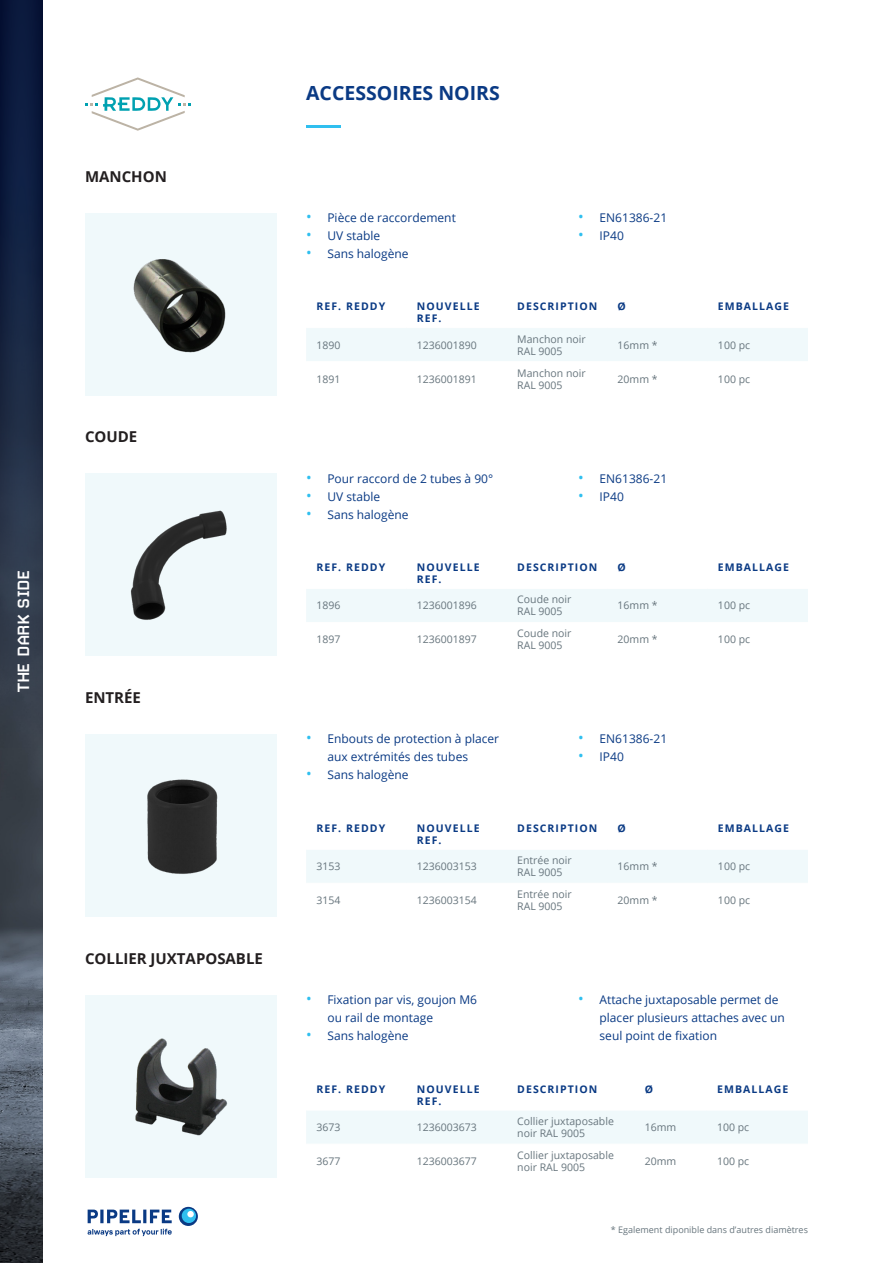
<style>
.page{position:relative;width:893px;height:1263px;background:#fff}
.page>*{position:absolute;margin:0;border:0;box-sizing:border-box;transform-origin:0 0}
.Basisalinea{font:700 19.5px "Open Sans";color:#0a3a84}
.Basisalinea-2{font:700 19.5px "Carbon";letter-spacing:-.05em;color:#fff}
.Basisalinea-3{font:700 15px "Open Sans";color:#231f20}
.t1{font:12px/18px "Open Sans";color:#0a3a84}
.Basisalinea-4{font:10.5px/12px "Open Sans";color:#67757d}
.Basisalinea-5{font:700 10.5px/12px "Open Sans";letter-spacing:.1em;color:#0a3a84}
.Basisalinea-6{font:9px "Open Sans";color:#67757d}
.s1{font-size:15px;color:#30bfef}
</style>
<div class="page">
<div style="left:85px;top:734px;width:191px;height:183px;background:#f0f9fb"></div>
<img style="left:147px;top:779px;width:71px;height:95px">
<div style="left:85px;top:995px;width:191px;height:183px;background:#f0f9fb"></div>
<img style="left:135px;top:1038px;width:93px;height:98px">
<div style="left:306px;top:328px;width:502px;height:33px;background:#f0f9fb"></div>
<div style="left:306px;top:589px;width:502px;height:33px;background:#f0f9fb"></div>
<div style="left:306px;top:850px;width:502px;height:33px;background:#f0f9fb"></div>
<div style="left:306px;top:1111px;width:502px;height:33px;background:#f0f9fb"></div>
<div style="left:85px;top:213px;width:191px;height:182px;background:#f0f9fb"></div>
<img style="left:133px;top:259px;width:93px;height:94px">
<div style="left:85px;top:473px;width:191px;height:183px;background:#f0f9fb"></div>
<img style="left:130px;top:510px;width:97px;height:110px">
<svg style="left:85px;top:77px;width:106px;height:54px"></svg>
<hr style="left:306px;top:125px;width:34px;height:3px;background:#30bfef">
<img style="left:0;top:0;width:43px;height:1263px">
<svg style="left:88px;top:1207px;width:110px;height:29px"></svg>
<div style="left:182px;top:1209px;width:14px;height:14px;background:#30bfef;border-radius:50%"></div>
<div style="left:187px;top:1211px;width:7px;height:6px;background:#fff;border-radius:50%"></div>
<p class="Basisalinea-2" style="left:13px;top:693px;width:125px;rotate:-90deg">THE DARK SIDE</p>
<p class="Basisalinea-3" style="left:85px;top:166px;width:83px">MANCHON</p>
<p class="Basisalinea-3" style="left:85px;top:426px;width:54px">COUDE</p>
<p class="Basisalinea-3" style="left:85px;top:687px;width:57px">ENTRÉE</p>
<p class="Basisalinea-3" style="left:85px;top:948px;width:179px">COLLIER JUXTAPOSABLE</p>
<p class="Basisalinea" style="left:306px;top:79px;width:195px">ACCESSOIRES NOIRS</p>
<p class="t1" style="left:306px;top:208px;width:151px"><span class="s1">•</span> Pièce de raccordement</p>
<p class="t1" style="left:306px;top:226px;width:76px"><span class="s1">•</span> UV stable</p>
<p class="t1" style="left:306px;top:244px;width:104px"><span class="s1">•</span> Sans halogène</p>
<p class="t1" style="left:578px;top:208px;width:90px"><span class="s1">•</span> EN61386-21</p>
<p class="t1" style="left:578px;top:226px;width:47px"><span class="s1">•</span> IP40</p>
<p class="Basisalinea-5" style="left:317px;top:300px;width:70px">REF. REDDY</p>
<p class="Basisalinea-5" style="left:417px;top:300px;width:64px">NOUVELLE<br>REF.</p>
<p class="Basisalinea-5" style="left:517px;top:300px;width:82px">DESCRIPTION</p>
<p class="Basisalinea-5" style="left:618px;top:300px;width:10px">Ø</p>
<p class="Basisalinea-5" style="left:718px;top:300px;width:73px">EMBALLAGE</p>
<p class="Basisalinea-4" style="left:317px;top:339px;width:26px">1890</p>
<p class="Basisalinea-4" style="left:417px;top:339px;width:62px">1236001890</p>
<p class="Basisalinea-4" style="left:517px;top:333px;width:70px">Manchon noir<br>RAL 9005</p>
<p class="Basisalinea-4" style="left:618px;top:339px;width:42px">16mm *</p>
<p class="Basisalinea-4" style="left:718px;top:339px;width:34px">100 pc</p>
<p class="Basisalinea-4" style="left:317px;top:373px;width:26px">1891</p>
<p class="Basisalinea-4" style="left:417px;top:373px;width:62px">1236001891</p>
<p class="Basisalinea-4" style="left:517px;top:367px;width:70px">Manchon noir<br>RAL 9005</p>
<p class="Basisalinea-4" style="left:618px;top:373px;width:42px">20mm *</p>
<p class="Basisalinea-4" style="left:718px;top:373px;width:34px">100 pc</p>
<p class="t1" style="left:306px;top:469px;width:189px"><span class="s1">•</span> Pour raccord de 2 tubes à 90°</p>
<p class="t1" style="left:306px;top:487px;width:76px"><span class="s1">•</span> UV stable</p>
<p class="t1" style="left:306px;top:505px;width:104px"><span class="s1">•</span> Sans halogène</p>
<p class="t1" style="left:578px;top:469px;width:90px"><span class="s1">•</span> EN61386-21</p>
<p class="t1" style="left:578px;top:487px;width:47px"><span class="s1">•</span> IP40</p>
<p class="Basisalinea-5" style="left:317px;top:561px;width:70px">REF. REDDY</p>
<p class="Basisalinea-5" style="left:417px;top:561px;width:64px">NOUVELLE<br>REF.</p>
<p class="Basisalinea-5" style="left:517px;top:561px;width:82px">DESCRIPTION</p>
<p class="Basisalinea-5" style="left:618px;top:561px;width:10px">Ø</p>
<p class="Basisalinea-5" style="left:718px;top:561px;width:73px">EMBALLAGE</p>
<p class="Basisalinea-4" style="left:317px;top:599px;width:26px">1896</p>
<p class="Basisalinea-4" style="left:417px;top:599px;width:62px">1236001896</p>
<p class="Basisalinea-4" style="left:517px;top:593px;width:56px">Coude noir<br>RAL 9005</p>
<p class="Basisalinea-4" style="left:618px;top:599px;width:42px">16mm *</p>
<p class="Basisalinea-4" style="left:718px;top:599px;width:34px">100 pc</p>
<p class="Basisalinea-4" style="left:317px;top:633px;width:26px">1897</p>
<p class="Basisalinea-4" style="left:417px;top:633px;width:62px">1236001897</p>
<p class="Basisalinea-4" style="left:517px;top:627px;width:56px">Coude noir<br>RAL 9005</p>
<p class="Basisalinea-4" style="left:618px;top:633px;width:42px">20mm *</p>
<p class="Basisalinea-4" style="left:718px;top:633px;width:34px">100 pc</p>
<p class="t1" style="left:327px;top:730px;width:173px;text-indent:-21px"><span class="s1">•</span> Enbouts de protection à placer aux extrémités des tubes</p>
<p class="t1" style="left:306px;top:766px;width:104px"><span class="s1">•</span> Sans halogène</p>
<p class="t1" style="left:578px;top:730px;width:90px"><span class="s1">•</span> EN61386-21</p>
<p class="t1" style="left:578px;top:748px;width:47px"><span class="s1">•</span> IP40</p>
<p class="Basisalinea-5" style="left:317px;top:822px;width:70px">REF. REDDY</p>
<p class="Basisalinea-5" style="left:417px;top:822px;width:64px">NOUVELLE<br>REF.</p>
<p class="Basisalinea-5" style="left:517px;top:822px;width:82px">DESCRIPTION</p>
<p class="Basisalinea-5" style="left:618px;top:822px;width:10px">Ø</p>
<p class="Basisalinea-5" style="left:718px;top:822px;width:73px">EMBALLAGE</p>
<p class="Basisalinea-4" style="left:317px;top:860px;width:26px">3153</p>
<p class="Basisalinea-4" style="left:417px;top:860px;width:62px">1236003153</p>
<p class="Basisalinea-4" style="left:517px;top:854px;width:56px">Entrée noir<br>RAL 9005</p>
<p class="Basisalinea-4" style="left:618px;top:860px;width:42px">16mm *</p>
<p class="Basisalinea-4" style="left:718px;top:860px;width:34px">100 pc</p>
<p class="Basisalinea-4" style="left:317px;top:894px;width:26px">3154</p>
<p class="Basisalinea-4" style="left:417px;top:894px;width:62px">1236003154</p>
<p class="Basisalinea-4" style="left:517px;top:888px;width:56px">Entrée noir<br>RAL 9005</p>
<p class="Basisalinea-4" style="left:618px;top:894px;width:42px">20mm *</p>
<p class="Basisalinea-4" style="left:718px;top:894px;width:34px">100 pc</p>
<p class="t1" style="left:327px;top:990px;width:151px;text-indent:-21px"><span class="s1">•</span> Fixation par vis, goujon M6 ou rail de montage</p>
<p class="t1" style="left:306px;top:1026px;width:104px"><span class="s1">•</span> Sans halogène</p>
<p class="t1" style="left:600px;top:990px;width:187px;text-indent:-21px"><span class="s1">•</span> Attache juxtaposable permet de placer plusieurs attaches avec un seul point de fixation</p>
<p class="Basisalinea-5" style="left:317px;top:1083px;width:70px">REF. REDDY</p>
<p class="Basisalinea-5" style="left:417px;top:1083px;width:64px">NOUVELLE<br>REF.</p>
<p class="Basisalinea-5" style="left:517px;top:1083px;width:82px">DESCRIPTION</p>
<p class="Basisalinea-5" style="left:645px;top:1083px;width:10px">Ø</p>
<p class="Basisalinea-5" style="left:717px;top:1083px;width:73px">EMBALLAGE</p>
<p class="Basisalinea-4" style="left:317px;top:1121px;width:26px">3673</p>
<p class="Basisalinea-4" style="left:417px;top:1121px;width:62px">1236003673</p>
<p class="Basisalinea-4" style="left:517px;top:1115px;width:98px">Collier juxtaposable noir RAL 9005</p>
<p class="Basisalinea-4" style="left:645px;top:1121px;width:33px">16mm</p>
<p class="Basisalinea-4" style="left:717px;top:1121px;width:34px">100 pc</p>
<p class="Basisalinea-4" style="left:317px;top:1155px;width:26px">3677</p>
<p class="Basisalinea-4" style="left:417px;top:1155px;width:62px">1236003677</p>
<p class="Basisalinea-4" style="left:517px;top:1149px;width:98px">Collier juxtaposable noir RAL 9005</p>
<p class="Basisalinea-4" style="left:645px;top:1155px;width:33px">20mm</p>
<p class="Basisalinea-4" style="left:717px;top:1155px;width:34px">100 pc</p>
<p class="Basisalinea-6" style="left:611px;top:1223px;width:198px">* Egalement diponible dans d’autres diamètres</p>
</div>
